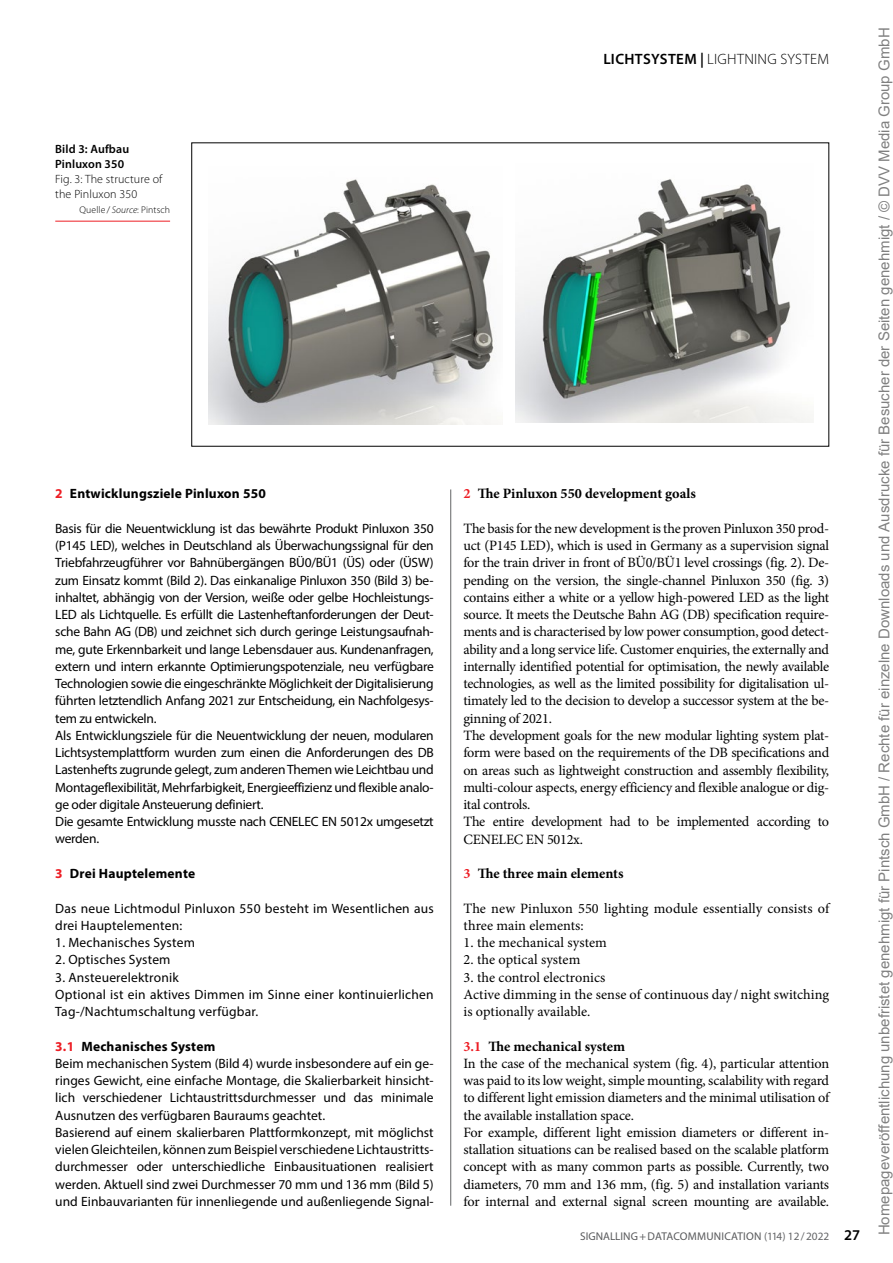
<style>
.page{position:relative;width:893px;height:1263px;background:#fff}
.page>*{position:absolute;margin:0;border:0;box-sizing:border-box;transform-origin:0 0}
.t1{font:15px "Arial";color:rgb(0 0 0/.5)}
.t2{font:300 15px "Myriad Pro";letter-spacing:.015em;color:#000}
.t3{font:14.25px/17.2px "Minion Pro";letter-spacing:-.02em;color:#000}
.t4{font:14.25px/17.2px "Minion Pro";letter-spacing:.005em;color:#000}
.t5{font:700 14.25px "Minion Pro";color:#000}
.t6{font:13.5px/17.2px "Myriad Pro";letter-spacing:-.02em;color:#000}
.t7{font:13.5px/17.2px "Myriad Pro";color:#000}
.t8{font:13.5px/17.2px "Myriad Pro";letter-spacing:.015em;color:#000}
.t9{font:700 13.5px "Myriad Pro";letter-spacing:.015em;color:#000}
.t10{font:300 12px/15px "Myriad Pro";letter-spacing:.01em;color:#000}
.t11{font:600 12px/15px "Myriad Pro";letter-spacing:.01em;color:#000}
.t12{font:11.25px "Myriad Pro";color:#58595b}
.t13{font:300 9.75px "Myriad Pro";letter-spacing:.01em;color:#000}
.s1{font-style:italic}
.s2{color:#ed1d24}
.s3{font-weight:700;color:#ed1d24}
.s4{font-weight:700}
.s5{font-weight:600}
.s6{color:#636466}
.s7{font-weight:600;font-size:15px;color:#000}
</style>
<div class="page">
<hr style="left:450px;top:489px;width:1px;height:717px;background:#636466">
<img style="left:209px;top:179px;width:285px;height:246px">
<img style="left:515px;top:179px;width:298px;height:244px">
<hr style="left:55px;top:221px;width:115px;height:1px;background:#ed1d24">
<p class="t11" style="left:55px;top:141px;width:75px">Bild 3: Aufbau<br>Pinluxon 350</p>
<p class="t10" style="left:55px;top:172px;width:109px">Fig. 3: The structure of the Pinluxon 350</p>
<p class="t13" style="left:80px;top:204px;width:92px">Quelle / <span class="s1">Source</span>: Pintsch</p>
<p class="t9" style="left:55px;top:485px;width:212px"><span class="s2">2</span> Entwicklungsziele Pinluxon 550</p>
<p class="t6" style="left:55px;top:519px;width:380px">Basis für die Neuentwicklung ist das bewährte Produkt Pinluxon 350 (P145 LED), welches in Deutschland als Überwachungssignal für den Triebfahrzeugführer vor Bahnübergängen BÜ0/BÜ1 (ÜS) oder (ÜSW) zum Einsatz kommt (Bild 2). Das einkanalige Pinluxon 350 (Bild 3) be&shy;inhaltet, abhängig von der Version, weiße oder gelbe Hochleistungs-LED als Lichtquelle. Es erfüllt die Lastenheftanforderungen der Deut&shy;sche Bahn AG (DB) und zeichnet sich durch geringe Leistungsaufnah&shy;me, gute Erkennbarkeit und lange Lebensdauer aus. Kundenanfragen, extern und intern erkannte Optimierungspotenziale, neu verfügbare Technologien sowie die eingeschränkte Möglichkeit der Digitalisierung führten letztendlich Anfang 2021 zur Entscheidung, ein Nachfolgesys&shy;tem zu entwickeln.<br>Als Entwicklungsziele für die Neuentwicklung der neuen, modularen Lichtsystemplattform wurden zum einen die Anforderungen des DB Lastenhefts zugrunde gelegt, zum anderen Themen wie Leichtbau und Montageflexibilität, Mehrfarbigkeit, Energieeffizienz und flexible analo&shy;ge oder digitale Ansteuerung definiert.<br>Die gesamte Entwicklung musste nach CENELEC EN 5012x umgesetzt werden.</p>
<p class="t9" style="left:55px;top:865px;width:141px"><span class="s2">3</span> Drei Hauptelemente</p>
<p class="t8" style="left:55px;top:899px;width:380px">Das neue Lichtmodul Pinluxon 550 besteht im Wesentlichen aus drei Hauptelementen:</p>
<p class="t8" style="left:55px;top:934px;width:141px">1. Mechanisches System</p>
<p class="t8" style="left:55px;top:951px;width:117px">2. Optisches System</p>
<p class="t8" style="left:55px;top:968px;width:380px">3. Ansteuerelektronik<br>Optional ist ein aktives Dimmen im Sinne einer kontinuierlichen<br>Tag-/Nachtumschaltung verfügbar.</p>
<p class="t7" style="left:55px;top:1037px;width:380px"><span class="s3">3.1</span> <span class="s4">Mechanisches System<br></span>Beim mechanischen System (Bild 4) wurde insbesondere auf ein ge&shy;ringes Gewicht, eine einfache Montage, die Skalierbarkeit hinsicht&shy;lich verschiedener Lichtaustrittsdurchmesser und das minimale Ausnutzen des verfügbaren Bauraums geachtet.<br>Basierend auf einem skalierbaren Plattformkonzept, mit möglichst vielen Gleichteilen, können zum Beispiel verschiedene Lichtaustritts&shy;durchmesser oder unterschiedliche Einbausituationen realisiert werden. Aktuell sind zwei Durchmesser 70 mm und 136 mm (Bild 5) und Einbauvarianten für innenliegende und außenliegende Signal-</p>
<p class="t2" style="left:603px;top:50px;width:227px"><span class="s5">LICHTSYSTEM |</span> LIGHTNING SYSTEM</p>
<p class="t5" style="left:463px;top:484px;width:234px"><span class="s2">2</span> The Pinluxon 550 development goals</p>
<p class="t3" style="left:463px;top:520px;width:367px">The basis for the new development is the proven Pinluxon 350 prod&shy;uct (P145 LED), which is used in Germany as a supervision signal for the train driver in front of BÜ0/BÜ1 level crossings (fig. 2). De&shy;pending on the version, the single-channel Pinluxon 350 (fig. 3) contains either a white or a yellow high-powered LED as the light source. It meets the Deutsche Bahn AG (DB) specification require&shy;ments and is characterised by low power consumption, good detect&shy;ability and a long service life. Customer enquiries, the externally and internally identified potential for optimisation, the newly available technologies, as well as the limited possibility for digitalisation ul&shy;timately led to the decision to develop a successor system at the be&shy;ginning of 2021.<br>The development goals for the new modular lighting system plat&shy;form were based on the requirements of the DB specifications and on areas such as lightweight construction and assembly flexibility, multi-colour aspects, energy efficiency and flexible analogue or dig&shy;ital controls.<br>The entire development had to be implemented according to CENELEC EN 5012x.</p>
<p class="t5" style="left:463px;top:863px;width:162px"><span class="s2">3</span> The three main elements</p>
<p class="t4" style="left:463px;top:899px;width:367px">The new Pinluxon 550 lighting module essentially consists of three main elements:</p>
<p class="t4" style="left:463px;top:934px;width:145px">1. the mechanical system</p>
<p class="t4" style="left:463px;top:951px;width:118px">2. the optical system</p>
<p class="t4" style="left:463px;top:968px;width:367px">3. the control electronics<br>Active dimming in the sense of continuous day /night switching is optionally available.</p>
<p class="t3" style="left:463px;top:1037px;width:367px"><span class="s3">3.1</span> <span class="s4">The mechanical system<br></span>In the case of the mechanical system (fig. 4), particular attention was paid to its low weight, simple mounting, scalability with regard to different light emission diameters and the minimal utilisation of the available installation space.<br>For example, different light emission diameters or different in&shy;stallation situations can be realised based on the scalable platform concept with as many common parts as possible. Currently, two diameters, 70 mm and 136 mm, (fig. 5) and installation variants for internal and external signal screen mounting are available.</p>
<p class="t12" style="left:580px;top:1229px;width:281px">SIGNALLING+DATACOMMUNICATION <span class="s6">(114) 12/2022</span> <span class="s7">27</span></p>
<p class="t1" style="left:874px;top:1235px;width:1209px;rotate:-90deg">Homepageveröffentlichung unbefristet genehmigt für Pintsch GmbH / Rechte für einzelne Downloads und Ausdrucke für Besucher der Seiten genehmigt / © DVV Media Group GmbH</p>
</div>
